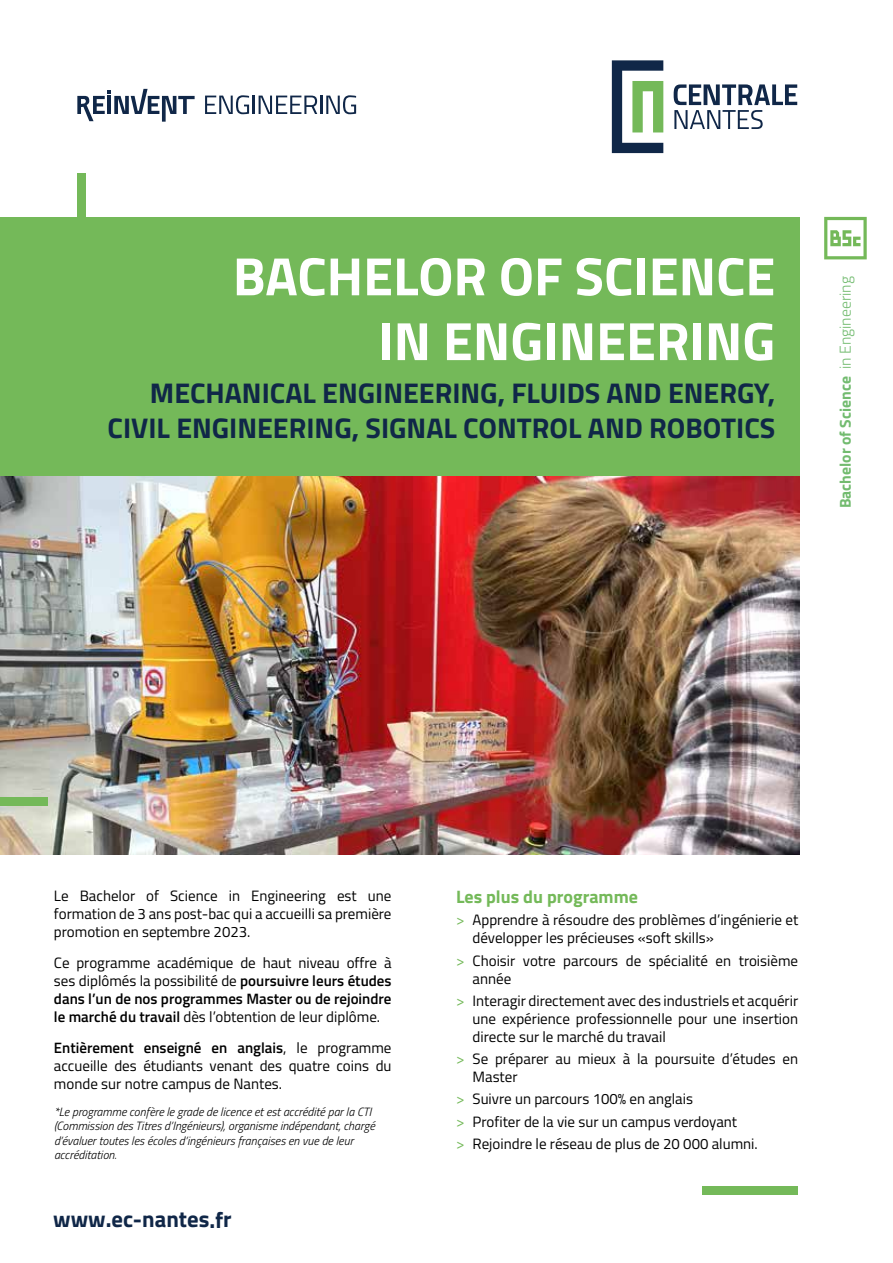
<style>
.page{position:relative;width:893px;height:1263px;background:#fff}
.page>*{position:absolute;margin:0;border:0;box-sizing:border-box;transform-origin:0 0}
.t1{font:700 54px/64.8px "Titillium";color:#fff;text-align:right}
.t2{font:700 28.5px/34.5px "Titillium";color:#102748;text-align:right}
.t3{font:700 22.65px "Titillium";color:#102748}
.t4{font:700 18px "Titillium";color:#74b959}
.t5{font:700 15.75px "Titillium";color:#72bb6f}
.t6{font:15px/18px "Titillium";color:#000}
.t7{font:italic 300 12px/14.4px "Titillium";color:#000}
.s1{font-weight:300}
.s2{font-weight:600}
.s3{color:#74b959}
</style>
<div class="page">
<svg style="left:674px;top:84px;width:123px;height:45px"></svg>
<svg style="left:612px;top:60px;width:51px;height:93px"></svg>
<div style="left:77px;top:173px;width:9px;height:111px;background:#74b959"></div>
<svg style="left:824px;top:217px;width:43px;height:42px"></svg>
<div style="left:0;top:217px;width:799px;height:266px;background:#74b959"></div>
<img style="left:0;top:477px;width:799px;height:378px">
<div style="left:0;top:797px;width:48px;height:9px;background:#74b959"></div>
<div style="left:702px;top:1187px;width:96px;height:8px;background:#74b959"></div>
<svg style="left:205px;top:95px;width:151px;height:19px"></svg>
<svg style="left:77px;top:89px;width:118px;height:33px"></svg>
<h1 class="t1" style="left:233px;top:241px;width:544px">BACHELOR OF SCIENCE<br>IN ENGINEERING</h1>
<h2 class="t2" style="left:108px;top:374px;width:669px">MECHANICAL ENGINEERING, FLUIDS AND ENERGY,<br>CIVIL ENGINEERING, SIGNAL CONTROL AND ROBOTICS</h2>
<p class="t5" style="left:833px;top:508px;width:234px;rotate:-90deg">Bachelor of Science <span class="s1">in Engineering</span></p>
<p class="t6" style="left:54px;top:886px;width:339px;text-align:justify">Le Bachelor of Science in Engineering est une formation de 3 ans post-bac qui a accueilli sa première promotion en septembre 2023.</p>
<p class="t6" style="left:54px;top:953px;width:339px;text-align:justify">Ce programme académique de haut niveau offre à ses diplômés la possibilité de <span class="s2">poursuivre leurs études dans l’un de nos programmes Master ou de rejoindre le marché du travail</span> dès l’obtention de leur diplôme.</p>
<p class="t6" style="left:54px;top:1037px;width:339px;text-align:justify"><span class="s2">Entièrement enseigné en anglais</span>, le programme accueille des étudiants venant des quatre coins du monde sur notre campus de Nantes.</p>
<p class="t7" style="left:54px;top:1104px;width:322px">*Le programme confère le grade de licence et est accrédité par la CTI (Commission des Titres d’Ingénieurs), organisme indépendant, chargé d’évaluer toutes les écoles d’ingénieurs françaises en vue de leur accréditation.</p>
<h3 class="t3" style="left:53px;top:1202px;width:180px">www.ec-nantes.fr</h3>
<p class="t4" style="left:456px;top:883px;width:183px">Les plus du programme</p>
<p class="t6" style="left:473px;top:910px;width:327px;text-indent:-16px"><span class="s3">&gt;</span> Apprendre à résoudre des problèmes d’ingénierie et développer les précieuses «soft skills»</p>
<p class="t6" style="left:473px;top:950px;width:327px;text-indent:-16px"><span class="s3">&gt;</span> Choisir votre parcours de spécialité en troisième année</p>
<p class="t6" style="left:473px;top:991px;width:327px;text-align:justify;text-indent:-16px"><span class="s3">&gt;</span> Interagir directement avec des industriels et acquérir une expérience professionnelle pour une insertion directe sur le marché du travail</p>
<p class="t6" style="left:473px;top:1049px;width:327px;text-indent:-16px"><span class="s3">&gt;</span> Se préparer au mieux à la poursuite d’études en<br>Master</p>
<p class="t6" style="left:456px;top:1087px;width:303px;line-height:22.2px"><span class="s3">&gt;</span> Suivre un parcours 100% en anglais<br><span class="s3">&gt;</span> Profiter de la vie sur un campus verdoyant<br><span class="s3">&gt;</span> Rejoindre le réseau de plus de 20 000 alumni.</p>
</div>
